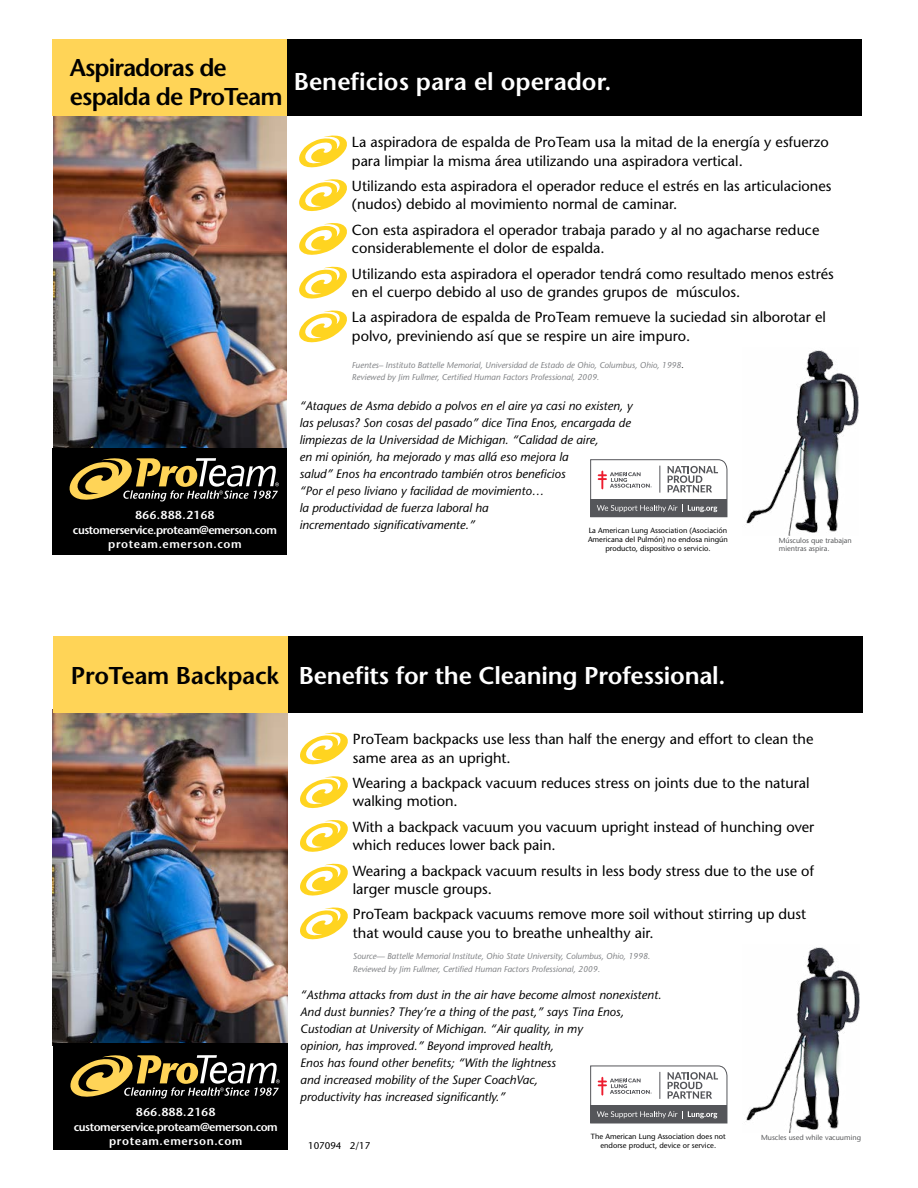
<style>
.page{position:relative;width:918px;height:1188px;background:#fff}
.page>*{position:absolute;margin:0;border:0;box-sizing:border-box;transform-origin:0 0}
.t1{font:600 24.3px "Stone Sans";letter-spacing:-.01em;color:#fff}
.t2{font:600 24.3px/29.1px "Stone Sans";letter-spacing:-.04em;color:#000}
.t3{font:14.55px/18.3px "Stone Sans";color:#000}
.t4{font:italic 12.15px/17px "Stone Sans";color:#000}
.t5{font:600 11.55px/14.2px "Stone Sans";letter-spacing:-.04em;color:#fff;text-align:center}
.t6{font:9.75px "Stone Sans";color:#000}
.t7{font:italic 8.55px/12.1px "Stone Sans";color:#808285}
.t8{font:7.5px/9px "Stone Sans";color:#000;text-align:center}
.t9{font:7.35px/8.7px "Stone Sans";color:#58595b}
.s1{color:#000}
</style>
<div class="page">
<img style="left:53px;top:713px;width:234px;height:330px">
<div style="left:53px;top:1043px;width:234px;height:106px;background:#000"></div>
<div style="left:64px;top:636px;width:799px;height:77px;background:#000"></div>
<div style="left:53px;top:636px;width:234px;height:77px;background:#ffd457"></div>
<svg style="left:70px;top:1055px;width:210px;height:43px"></svg>
<img style="left:746px;top:947px;width:113px;height:186px">
<svg style="left:300px;top:733px;width:48px;height:31px"></svg>
<svg style="left:300px;top:776px;width:48px;height:32px"></svg>
<svg style="left:300px;top:820px;width:48px;height:32px"></svg>
<svg style="left:300px;top:864px;width:48px;height:32px"></svg>
<svg style="left:300px;top:908px;width:48px;height:31px"></svg>
<img style="left:54px;top:116px;width:233px;height:332px">
<div style="left:52px;top:448px;width:235px;height:107px;background:#000"></div>
<div style="left:64px;top:39px;width:798px;height:77px;background:#000"></div>
<div style="left:53px;top:39px;width:234px;height:77px;background:#ffd457"></div>
<svg style="left:299px;top:136px;width:48px;height:31px"></svg>
<svg style="left:299px;top:179px;width:48px;height:32px"></svg>
<svg style="left:299px;top:223px;width:48px;height:32px"></svg>
<svg style="left:299px;top:267px;width:48px;height:32px"></svg>
<svg style="left:299px;top:311px;width:48px;height:31px"></svg>
<svg style="left:70px;top:458px;width:209px;height:43px"></svg>
<img style="left:746px;top:350px;width:113px;height:185px">
<svg style="left:590px;top:459px;width:137px;height:58px"></svg>
<svg style="left:590px;top:1066px;width:137px;height:57px"></svg>
<h1 class="t2" style="left:70px;top:53px;width:214px">Aspiradoras de espalda de ProTeam</h1>
<p class="t5" style="left:73px;top:508px;width:206px">866.888.2168 customerservice.proteam@emerson.com proteam.emerson.com</p>
<h1 class="t1" style="left:294px;top:67px;width:319px">Beneficios para el operador.</h1>
<p class="t3" style="left:352px;top:133px;width:478px">La aspiradora de espalda de ProTeam usa la mitad de la energía y esfuerzo para limpiar la misma área utilizando una aspiradora vertical.</p>
<p class="t3" style="left:352px;top:177px;width:481px">Utilizando esta aspiradora el operador reduce el estrés en las articulaciones (nudos) debido al movimiento normal de caminar.</p>
<p class="t3" style="left:352px;top:221px;width:469px">Con esta aspiradora el operador trabaja parado y al no agacharse reduce considerablemente el dolor de espalda.</p>
<p class="t3" style="left:352px;top:264px;width:483px">Utilizando esta aspiradora el operador tendrá como resultado menos estrés en el cuerpo debido al uso de grandes grupos de músculos.</p>
<p class="t3" style="left:352px;top:308px;width:476px">La aspiradora de espalda de ProTeam remueve la suciedad sin alborotar el polvo, previniendo así que se respire un aire impuro.</p>
<p class="t7" style="left:352px;top:359px;width:333px">Fuentes– Instituto Battelle Memorial, Universidad de Estado de Ohio, Columbus, Ohio, 1998<span class="s1">.<br></span>Reviewed by Jim Fullmer, Certified Human Factors Professional, 2009.</p>
<p class="t4" style="left:299px;top:397px;width:334px">“Ataques de Asma debido a polvos en el aire ya casi no existen, y las pelusas? Son cosas del pasado” dice Tina Enos, encargada de limpiezas de la Universidad de Michigan. “Calidad de aire,<br>en mi opinión, ha mejorado y mas allá eso mejora la<br>salud” Enos ha encontrado también otros beneficios<br>“Por el peso liviano y facilidad de movimiento…<br>la productividad de fuerza laboral ha<br>incrementado significativamente.”</p>
<p class="t8" style="left:588px;top:526px;width:141px">La American Lung Association (Asociación<br>Americana del Pulmón) no endosa ningún producto, dispositivo o servicio.</p>
<p class="t9" style="left:779px;top:536px;width:74px">Músculos que trabajan mientras aspira.</p>
<h1 class="t1" style="left:71px;top:661px;width:656px"><span class="s1">ProTeam Backpack</span> Benefits for the Cleaning Professional.</h1>
<p class="t5" style="left:74px;top:1105px;width:206px">866.888.2168 customerservice.proteam@emerson.com proteam.emerson.com</p>
<p class="t3" style="left:353px;top:730px;width:462px">ProTeam backpacks use less than half the energy and effort to clean the same area as an upright.</p>
<p class="t3" style="left:353px;top:774px;width:458px">Wearing a backpack vacuum reduces stress on joints due to the natural walking motion.</p>
<p class="t3" style="left:353px;top:818px;width:463px">With a backpack vacuum you vacuum upright instead of hunching over which reduces lower back pain.</p>
<p class="t3" style="left:353px;top:862px;width:463px">Wearing a backpack vacuum results in less body stress due to the use of larger muscle groups.</p>
<p class="t3" style="left:353px;top:905px;width:455px">ProTeam backpack vacuums remove more soil without stirring up dust that would cause you to breathe unhealthy air.</p>
<p class="t7" style="left:353px;top:950px;width:299px">Source— Battelle Memorial Institute, Ohio State University, Columbus, Ohio, 1998.<br>Reviewed by Jim Fullmer, Certified Human Factors Professional, 2009.</p>
<p class="t4" style="left:300px;top:987px;width:363px">“Asthma attacks from dust in the air have become almost nonexistent.<br>And dust bunnies? They’re a thing of the past,” says Tina Enos, Custodian at University of Michigan. “Air quality, in my<br>opinion, has improved.” Beyond improved health,<br>Enos has found other benefits; “With the lightness<br>and increased mobility of the Super CoachVac,<br>productivity has increased significantly.”</p>
<p class="t6" style="left:308px;top:1140px;width:64px">107094 2/17</p>
<p class="t8" style="left:591px;top:1132px;width:136px">The American Lung Association does not endorse product, device or service.</p>
<p class="t9" style="left:761px;top:1133px;width:101px">Muscles used while vacuuming</p>
</div>
